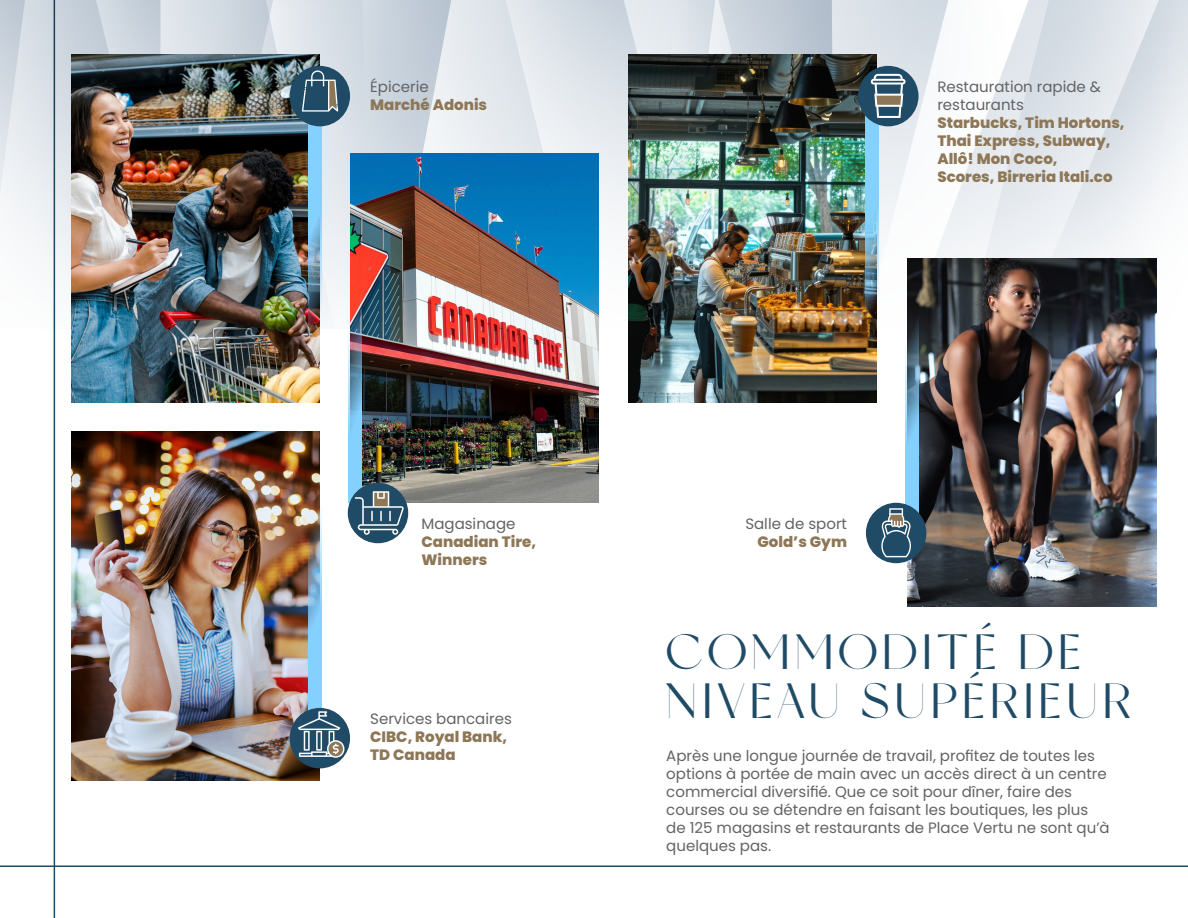
<style>
.page{position:relative;width:1188px;height:918px;background:#fff}
.page>*{position:absolute;margin:0;border:0;box-sizing:border-box;transform-origin:0 0}
.t1{font:49.5px/48.4px "Miracle";letter-spacing:.1em;color:#1f4b66}
.t2{font:15px/18px "Poppins";color:#636366}
.t3{font:800 15px/18px "Poppins";color:#8d7757}
</style>
<div class="page">
<hr style="left:0;top:865px;width:1188px;height:2px;background:#1f4b66">
<hr style="left:54px;top:0;width:1px;height:918px;background:#1f4b66">
<svg style="left:1104px;top:0;width:84px;height:315px"></svg>
<svg style="left:528px;top:0;width:147px;height:224px;background:#e0e6eb"></svg>
<svg style="left:366px;top:0;width:162px;height:154px;background:#d7dee6"></svg>
<svg style="left:675px;top:0;width:65px;height:54px;background:#dbe2e8"></svg>
<svg style="left:740px;top:0;width:364px;height:294px"></svg>
<img style="left:71px;top:328px;width:237px;height:75px">
<img style="left:362px;top:154px;width:237px;height:349px">
<img style="left:628px;top:54px;width:249px;height:349px">
<img style="left:908px;top:258px;width:248px;height:349px">
<img style="left:71px;top:432px;width:249px;height:349px">
<svg style="left:349px;top:328px;width:13px;height:175px;background:#79add2"></svg>
<svg style="left:906px;top:254px;width:13px;height:259px;background:#5d849d"></svg>
<svg style="left:308px;top:328px;width:12px;height:75px"></svg>
<img style="left:865px;top:116px;width:13px;height:287px">
<img style="left:308px;top:438px;width:13px;height:272px">
<div style="left:348px;top:483px;width:60px;height:60px;background:#1f4b66;border-radius:50%"></div>
<svg style="left:355px;top:491px;width:49px;height:44px"></svg>
<img style="left:0;top:0;width:366px;height:328px">
<div style="left:290px;top:708px;width:60px;height:60px;background:#1f4b66;border-radius:50%"></div>
<svg style="left:298px;top:711px;width:47px;height:47px"></svg>
<div style="left:858px;top:66px;width:61px;height:60px;background:#1f4b66;border-radius:50%"></div>
<svg style="left:871px;top:74px;width:35px;height:44px"></svg>
<div style="left:866px;top:503px;width:60px;height:60px;background:#1f4b66;border-radius:50%"></div>
<svg style="left:881px;top:508px;width:30px;height:49px"></svg>
<p class="t2" style="left:370px;top:78px;width:60px">Épicerie</p>
<p class="t3" style="left:370px;top:96px;width:118px">Marché Adonis</p>
<p class="t2" style="left:937px;top:78px;width:165px">Restauration rapide &amp; restaurants</p>
<p class="t3" style="left:937px;top:114px;width:189px">Starbucks, Tim Hortons,<br>Thai Express, Subway,<br>Allô! Mon Coco,</p>
<p class="t3" style="left:937px;top:168px;width:177px">Scores, Birreria Itali.co</p>
<p class="t2" style="left:422px;top:515px;width:96px">Magasinage</p>
<p class="t3" style="left:422px;top:533px;width:116px">Canadian Tire,<br>Winners</p>
<p class="t2" style="left:370px;top:710px;width:143px">Services bancaires</p>
<p class="t3" style="left:370px;top:728px;width:138px">CIBC, Royal Bank,</p>
<p class="t3" style="left:370px;top:746px;width:87px">TD Canada</p>
<p class="t2" style="left:745px;top:515px;width:103px">Salle de sport</p>
<p class="t3" style="left:758px;top:533px;width:91px">Gold’s Gym</p>
<p class="t1" style="left:666px;top:628px;width:467px">COMMODITÉ DE<br>NIVEAU SUPÉRIEUR</p>
<p class="t2" style="left:666px;top:747px;width:445px">Après une longue journée de travail, profitez de toutes les options à portée de main avec un accès direct à un centre commercial diversifié. Que ce soit pour dîner, faire des courses ou se détendre en faisant les boutiques, les plus de 125 magasins et restaurants de Place Vertu ne sont qu’à quelques pas.</p>
</div>
